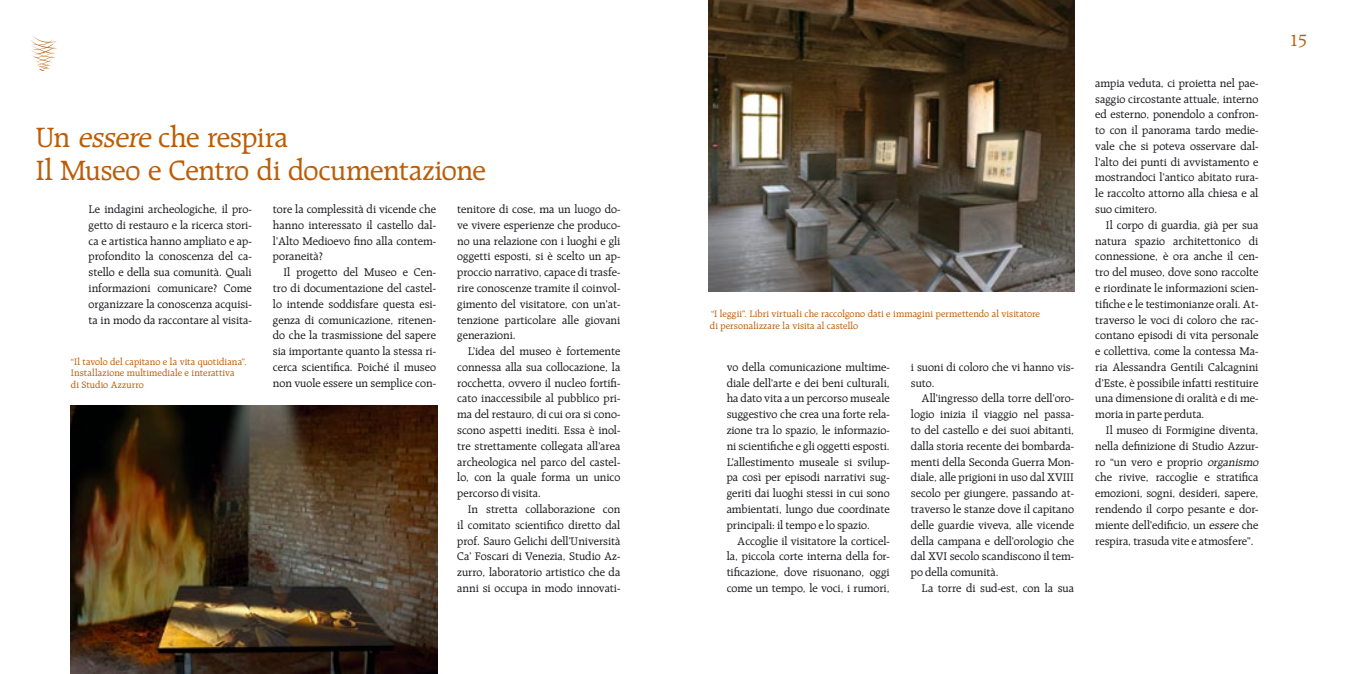
<style>
.page{position:relative;width:1347px;height:674px;background:#fff}
.page>*{position:absolute;margin:0;border:0;box-sizing:border-box;transform-origin:0 0}
._0_titolo{font:30px "Raleigh LT";letter-spacing:-.01em;color:#bc5d06}
.t1{font:17.5px "Raleigh LT";color:#bc5d06}
._1b_testo_normale_rientrato{font:11.88px/15.8px "Raleigh LT";color:#1b1b1f;text-align:justify}
._1_testo_normale{font:11.88px/15.8px "Raleigh LT";color:#1b1b1f;text-align:justify}
._2_didascalia_sotto{font:10px/11.2px "Raleigh LT";letter-spacing:.015em;color:#bc5d06}
._2_didascalia_sopra{font:10px/11.2px "Raleigh LT";letter-spacing:.01em;color:#bc5d06}
.s1{font-style:italic}
</style>
<div class="page">
<svg style="left:30px;top:36px;width:27px;height:35px"></svg>
<img style="left:709px;top:0;width:365px;height:291px">
<img style="left:71px;top:405px;width:366px;height:268px">
<p class="_0_titolo" style="left:35px;top:121px;width:254px">Un <span class="s1">essere</span> che respira</p>
<p class="_0_titolo" style="left:35px;top:153px;width:452px">Il Museo e Centro di documentazione</p>
<p class="_1_testo_normale" style="left:89px;top:201px;width:165px">Le indagini archeologiche, il pro&shy;getto di restauro e la ricerca stori&shy;ca e artistica hanno ampliato e ap&shy;profondito la conoscenza del ca&shy;stello e della sua comunità. Quali informazioni comunicare? Come organizzare la conoscenza acquisi&shy;ta in modo da raccontare al visita-</p>
<p class="_1_testo_normale" style="left:273px;top:201px;width:165px">tore la complessità di vicende che hanno interessato il castello dal&shy;l’Alto Medioevo fino alla contem&shy;poraneità?</p>
<p class="_1b_testo_normale_rientrato" style="left:273px;top:264px;width:164px;text-indent:11px">Il progetto del Museo e Cen&shy;tro di documentazione del castel&shy;lo intende soddisfare questa esi&shy;genza di comunicazione, ritenen&shy;do che la trasmissione del sapere sia importante quanto la stessa ri&shy;cerca scientifica. Poiché il museo non vuole essere un semplice con-</p>
<p class="_2_didascalia_sopra" style="left:71px;top:356px;width:177px">“Il tavolo del capitano e la vita quotidiana”.<br>Installazione multimediale e interattiva</p>
<p class="_2_didascalia_sopra" style="left:71px;top:378px;width:74px">di Studio Azzurro</p>
<p class="_1b_testo_normale_rientrato" style="left:457px;top:201px;width:165px">tenitore di cose, ma un luogo do&shy;ve vivere esperienze che produco&shy;no una relazione con i luoghi e gli oggetti esposti, si è scelto un ap&shy;proccio narrativo, capace di trasfe&shy;rire conoscenze tramite il coinvol&shy;gimento del visitatore, con un’at&shy;tenzione particolare alle giovani generazioni.</p>
<p class="_1b_testo_normale_rientrato" style="left:457px;top:343px;width:164px;text-indent:11px">L’idea del museo è fortemente connessa alla sua collocazione, la rocchetta, ovvero il nucleo fortifi&shy;cato inaccessibile al pubblico pri&shy;ma del restauro, di cui ora si cono&shy;scono aspetti inediti. Essa è inol&shy;tre strettamente collegata all’area archeologica nel parco del castel&shy;lo, con la quale forma un unico percorso di visita.</p>
<p class="_1b_testo_normale_rientrato" style="left:457px;top:501px;width:165px;text-indent:11px">In stretta collaborazione con il comitato scientifico diretto dal prof. Sauro Gelichi dell’Università Ca’ Foscari di Venezia, Studio Az&shy;zurro, laboratorio artistico che da anni si occupa in modo innovati-</p>
<p class="_2_didascalia_sotto" style="left:710px;top:308px;width:332px">“I leggii”. Libri virtuali che raccolgono dati e immagini permettendo al visitatore di personalizzare la visita al castello</p>
<p class="_1b_testo_normale_rientrato" style="left:726px;top:359px;width:165px">vo della comunicazione multime&shy;diale dell’arte e dei beni culturali, ha dato vita a un percorso museale suggestivo che crea una forte rela&shy;zione tra lo spazio, le informazio&shy;ni scientifiche e gli oggetti esposti.<br>L’allestimento museale si svilup&shy;pa così per episodi narrativi sug&shy;geriti dai luoghi stessi in cui sono ambientati, lungo due coordinate principali: il tempo e lo spazio.</p>
<p class="_1b_testo_normale_rientrato" style="left:726px;top:532px;width:164px;text-indent:11px">Accoglie il visitatore la corticel&shy;la, piccola corte interna della for&shy;tificazione, dove risuonano, oggi come un tempo, le voci, i rumori,</p>
<p class="_1b_testo_normale_rientrato" style="left:911px;top:359px;width:164px">i suoni di coloro che vi hanno vis&shy;suto.</p>
<p class="_1b_testo_normale_rientrato" style="left:911px;top:390px;width:165px;text-indent:11px">All’ingresso della torre dell’oro&shy;logio inizia il viaggio nel passa&shy;to del castello e dei suoi abitanti, dalla storia recente dei bombarda&shy;menti della Seconda Guerra Mon&shy;diale, alle prigioni in uso dal XVIII secolo per giungere, passando at&shy;traverso le stanze dove il capitano delle guardie viveva, alle vicende della campana e dell’orologio che dal XVI secolo scandiscono il tem&shy;po della comunità.</p>
<p class="_1b_testo_normale_rientrato" style="left:921px;top:579px;width:154px">La torre di sud-est, con la sua</p>
<p class="_1b_testo_normale_rientrato" style="left:1095px;top:75px;width:165px">ampia veduta, ci proietta nel pae&shy;saggio circostante attuale, interno ed esterno, ponendolo a confron&shy;to con il panorama tardo medie&shy;vale che si poteva osservare dal&shy;l’alto dei punti di avvistamento e mostrandoci l’antico abitato rura&shy;le raccolto attorno alla chiesa e al suo cimitero.</p>
<p class="_1b_testo_normale_rientrato" style="left:1095px;top:217px;width:165px;text-indent:11px">Il corpo di guardia, già per sua natura spazio architettonico di connessione, è ora anche il cen&shy;tro del museo, dove sono raccolte e riordinate le informazioni scien&shy;tifiche e le testimonianze orali. At&shy;traverso le voci di coloro che rac&shy;contano episodi di vita personale e collettiva, come la contessa Ma&shy;ria Alessandra Gentili Calcagnini d’Este, è possibile infatti restituire una dimensione di oralità e di me&shy;moria in parte perduta.</p>
<p class="_1b_testo_normale_rientrato" style="left:1095px;top:422px;width:167px;text-align:left;text-indent:11px">Il museo di Formigine diventa, nella definizione di Studio Azzur&shy;ro “un vero e proprio <span class="s1">organismo </span>che rivive, raccoglie e stratifica emozioni, sogni, desideri, sapere, rendendo il corpo pesante e dor&shy;miente dell’edificio, un <span class="s1">essere</span> che respira, trasuda vite e atmosfere”.</p>
<h2 class="t1" style="left:1289px;top:31px;width:19px">15</h2>
</div>
